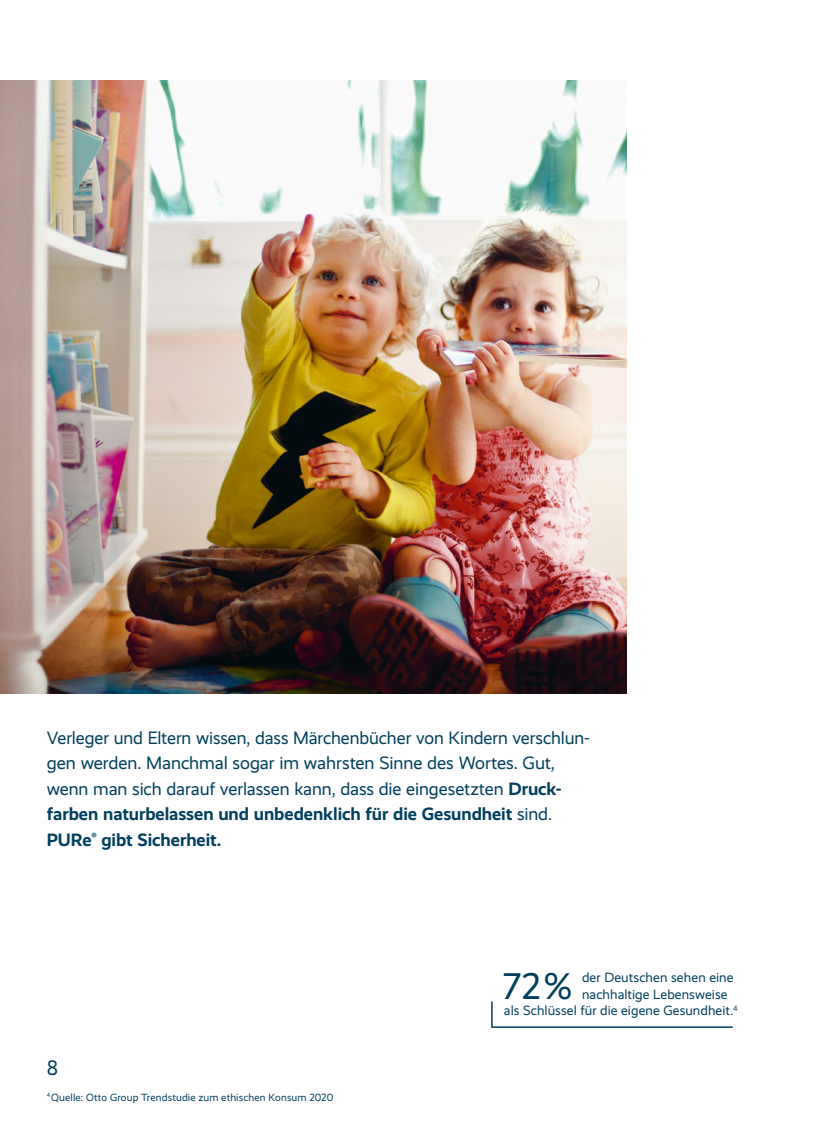
<style>
.page{position:relative;width:830px;height:1127px;background:#fff}
.page>*{position:absolute;margin:0;border:0;box-sizing:border-box;transform-origin:0 0}
.t1{font:37.35px "Realist";color:#003f5e}
.t2{font:21px "Realist";color:#003f5e}
.t3{font:18px/25.5px "Realist";letter-spacing:-.005em;color:#003f5e}
.t4{font:13.5px "Realist";letter-spacing:.005em;color:#003f5e}
.t5{font:10.5px "Realist";letter-spacing:.015em;color:#003f5e}
.s1{font-weight:700}
</style>
<div class="page">
<img style="left:0;top:81px;width:626px;height:612px">
<svg style="left:491px;top:1001px;width:242px;height:27px"></svg>
<p class="t3" style="left:47px;top:725px;width:544px">Verleger und Eltern wissen, dass Märchenbücher von Kindern verschlun&shy;gen werden. Manchmal sogar im wahrsten Sinne des Wortes. Gut, wenn man sich darauf verlassen kann, dass die eingesetzten <span class="s1">Druck&shy;farben naturbelassen und unbedenklich für die Gesundheit</span> sind.<br><span class="s1">PURe</span><sup>®</sup> <span class="s1">gibt Sicherheit.</span></p>
<p class="t2" style="left:47px;top:1056px;width:13px">8</p>
<p class="t5" style="left:47px;top:1091px;width:288px"><sup>4</sup> Quelle: Otto Group Trendstudie zum ethischen Konsum 2020</p>
<h1 class="t1" style="left:502px;top:965px;width:71px">72 %</h1>
<p class="t4" style="left:581px;top:970px;width:153px">der Deutschen sehen eine</p>
<p class="t4" style="left:581px;top:986px;width:147px">nachhaltige Lebensweise</p>
<p class="t4" style="left:503px;top:1003px;width:235px">als Schlüssel für die eigene Gesundheit.<sup>4</sup></p>
</div>
